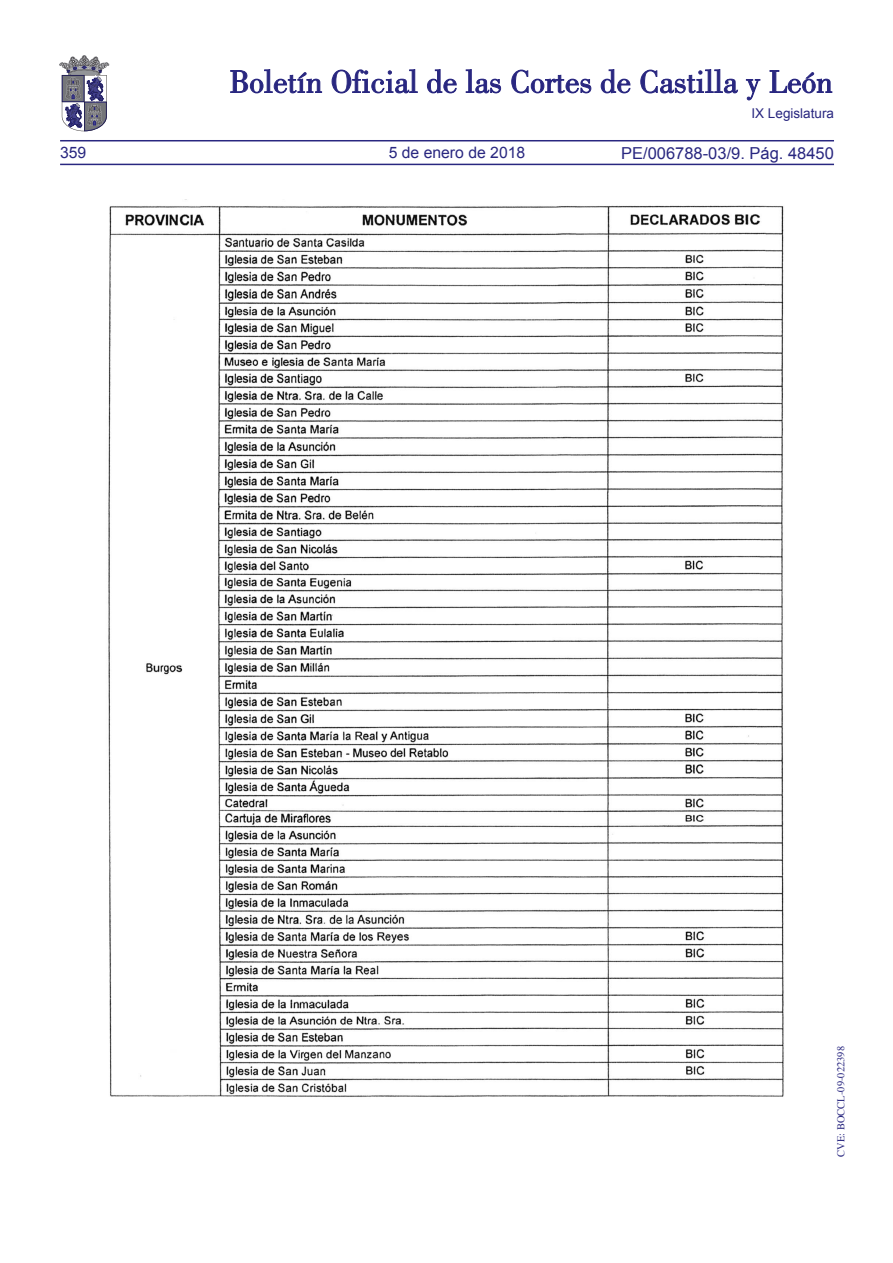
<style>
.page{position:relative;width:893px;height:1263px;background:#fff}
.page>*{position:absolute;margin:0;border:0;box-sizing:border-box;transform-origin:0 0}
.t1{font:16.5px "Arial";color:#292780}
.t2{font:15.75px "Arial";color:#292780}
.t3{font:13.5px "Arial";color:#292780}
.t4{font:10.5px "Times";color:#292780}
</style>
<div class="page">
<hr style="left:60px;top:164px;width:774px;height:1px;background:#292780">
<hr style="left:60px;top:140px;width:774px;height:1px;background:#292780">
<svg style="left:230px;top:69px;width:92px;height:24px"></svg>
<svg style="left:332px;top:69px;width:86px;height:24px"></svg>
<svg style="left:427px;top:69px;width:30px;height:24px"></svg>
<svg style="left:466px;top:69px;width:35px;height:24px"></svg>
<svg style="left:511px;top:70px;width:80px;height:23px"></svg>
<svg style="left:601px;top:69px;width:29px;height:24px"></svg>
<svg style="left:640px;top:69px;width:98px;height:24px"></svg>
<svg style="left:746px;top:79px;width:14px;height:21px"></svg>
<svg style="left:770px;top:70px;width:62px;height:23px"></svg>
<svg style="left:60px;top:55px;width:49px;height:76px"></svg>
<img style="left:108px;top:205px;width:676px;height:892px">
<p class="t2" style="left:60px;top:142px;width:28px">359</p>
<p class="t2" style="left:389px;top:142px;width:138px">5 de enero de 2018</p>
<p class="t3" style="left:751px;top:105px;width:84px">IX Legislatura</p>
<p class="t1" style="left:621px;top:142px;width:214px">PE/006788-03/9. Pág. 48450</p>
<p class="t4" style="left:831px;top:1157px;width:112px;rotate:-90deg">CVE: BOCCL-09-022398</p>
</div>
